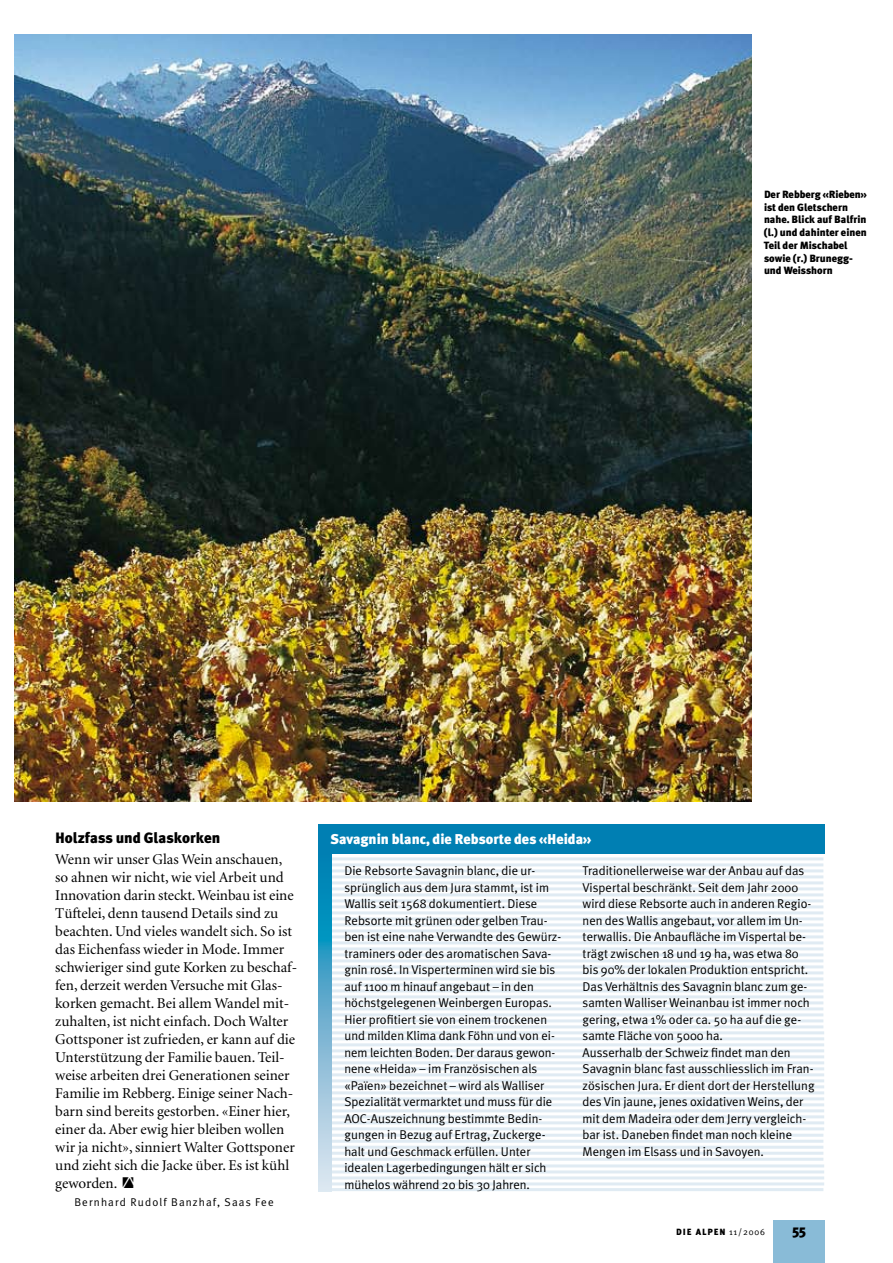
<style>
.page{position:relative;width:893px;height:1263px;background:#fff}
.page>*{position:absolute;margin:0;border:0;box-sizing:border-box;transform-origin:0 0}
.t1{font:15px/18px "Minion";color:#000}
.t2{font:900 15px "Meta Plus";color:#000}
.t3{font:900 14.25px "Meta Plus";color:#fff}
.t4{font:900 14.25px "Meta Plus";color:#000}
.t5{font:12.75px/16.5px "Meta Plus Normal";color:#000}
.t6{font:11.25px "Meta Plus Normal";letter-spacing:.1em;color:#000}
.t7{font:900 10.5px/12.8px "Meta Plus";color:#000}
.t8{font:900 9px "Meta Plus";letter-spacing:.1em;color:#000}
.s1{font-family:"Zeit Zeichen"}
.s2{font-family:"Meta Plus Normal";font-weight:400}
</style>
<div class="page">
<div style="left:774px;top:1220px;width:51px;height:43px;background:#89bbd7"></div>
<hr style="left:319px;top:1188px;width:504px;height:3px;background:#e0ebf3">
<hr style="left:320px;top:1164px;width:504px;height:3px;background:#e0ebf3">
<hr style="left:320px;top:1170px;width:504px;height:3px;background:#e0ebf3">
<hr style="left:320px;top:1176px;width:504px;height:3px;background:#e0ebf3">
<hr style="left:320px;top:1182px;width:504px;height:3px;background:#e0ebf3">
<hr style="left:319px;top:1134px;width:504px;height:3px;background:#e0ebf3">
<hr style="left:319px;top:1140px;width:504px;height:3px;background:#e0ebf3">
<hr style="left:319px;top:1146px;width:504px;height:3px;background:#e0ebf3">
<hr style="left:319px;top:1152px;width:504px;height:3px;background:#e0ebf3">
<hr style="left:319px;top:1158px;width:504px;height:3px;background:#e0ebf3">
<hr style="left:320px;top:1031px;width:504px;height:3px;background:#e0ebf3">
<hr style="left:320px;top:1037px;width:504px;height:3px;background:#e0ebf3">
<hr style="left:320px;top:1043px;width:504px;height:3px;background:#e0ebf3">
<hr style="left:320px;top:1049px;width:504px;height:3px;background:#e0ebf3">
<hr style="left:320px;top:1055px;width:504px;height:3px;background:#e0ebf3">
<hr style="left:320px;top:1061px;width:504px;height:3px;background:#e0ebf3">
<hr style="left:320px;top:1067px;width:504px;height:3px;background:#e0ebf3">
<hr style="left:320px;top:1073px;width:504px;height:3px;background:#e0ebf3">
<hr style="left:320px;top:1079px;width:504px;height:3px;background:#e0ebf3">
<hr style="left:320px;top:1085px;width:504px;height:3px;background:#e0ebf3">
<hr style="left:320px;top:1091px;width:504px;height:3px;background:#e0ebf3">
<hr style="left:320px;top:1097px;width:504px;height:3px;background:#e0ebf3">
<hr style="left:320px;top:1103px;width:504px;height:3px;background:#e0ebf3">
<hr style="left:320px;top:1109px;width:504px;height:3px;background:#e0ebf3">
<hr style="left:320px;top:1115px;width:504px;height:3px;background:#e0ebf3">
<hr style="left:320px;top:1121px;width:504px;height:3px;background:#e0ebf3">
<hr style="left:320px;top:1127px;width:504px;height:3px;background:#e0ebf3">
<hr style="left:319px;top:857px;width:504px;height:3px;background:#e0ebf3">
<hr style="left:319px;top:863px;width:504px;height:3px;background:#e0ebf3">
<hr style="left:319px;top:869px;width:504px;height:3px;background:#e0ebf3">
<hr style="left:319px;top:875px;width:504px;height:3px;background:#e0ebf3">
<hr style="left:319px;top:881px;width:504px;height:3px;background:#e0ebf3">
<hr style="left:319px;top:887px;width:504px;height:3px;background:#e0ebf3">
<hr style="left:319px;top:893px;width:504px;height:3px;background:#e0ebf3">
<hr style="left:319px;top:899px;width:504px;height:3px;background:#e0ebf3">
<hr style="left:319px;top:905px;width:504px;height:3px;background:#e0ebf3">
<hr style="left:319px;top:911px;width:504px;height:3px;background:#e0ebf3">
<hr style="left:319px;top:917px;width:504px;height:3px;background:#e0ebf3">
<hr style="left:319px;top:923px;width:504px;height:3px;background:#e0ebf3">
<hr style="left:319px;top:929px;width:504px;height:3px;background:#e0ebf3">
<hr style="left:319px;top:935px;width:504px;height:3px;background:#e0ebf3">
<hr style="left:319px;top:941px;width:504px;height:3px;background:#e0ebf3">
<hr style="left:319px;top:947px;width:504px;height:3px;background:#e0ebf3">
<hr style="left:319px;top:953px;width:504px;height:3px;background:#e0ebf3">
<hr style="left:319px;top:959px;width:504px;height:3px;background:#e0ebf3">
<hr style="left:319px;top:965px;width:504px;height:3px;background:#e0ebf3">
<hr style="left:319px;top:971px;width:504px;height:3px;background:#e0ebf3">
<hr style="left:319px;top:977px;width:504px;height:3px;background:#e0ebf3">
<hr style="left:319px;top:983px;width:504px;height:3px;background:#e0ebf3">
<hr style="left:319px;top:989px;width:504px;height:3px;background:#e0ebf3">
<hr style="left:319px;top:995px;width:504px;height:3px;background:#e0ebf3">
<hr style="left:319px;top:1001px;width:504px;height:3px;background:#e0ebf3">
<hr style="left:319px;top:1007px;width:504px;height:3px;background:#e0ebf3">
<hr style="left:319px;top:1013px;width:504px;height:3px;background:#e0ebf3">
<hr style="left:319px;top:1019px;width:504px;height:3px;background:#e0ebf3">
<hr style="left:319px;top:1025px;width:504px;height:3px;background:#e0ebf3">
<div style="left:319px;top:824px;width:506px;height:29px;background:#007fb3"></div>
<svg style="left:319px;top:853px;width:13px;height:335px;background:#65b1d0"></svg>
<img style="left:15px;top:34px;width:736px;height:767px">
<p class="t7" style="left:764px;top:188px;width:104px">Der Rebberg «Rieben» ist den Gletschern nahe. Blick auf Balfrin (l.) und dahinter einen<br>Teil der Mischabel sowie (r.) Brunegg&shy;und Weisshorn</p>
<p class="t2" style="left:55px;top:829px;width:167px">Holzfass und Glaskorken</p>
<p class="t1" style="left:55px;top:851px;width:243px">Wenn wir unser Glas Wein anschauen, so ahnen wir nicht, wie viel Arbeit und Innovation darin steckt. Weinbau ist eine Tüftelei, denn tausend Details sind zu beachten. Und vieles wandelt sich. So ist das Eichenfass wieder in Mode. Immer schwieriger sind gute Korken zu beschaf&shy;fen, derzeit werden Versuche mit Glas&shy;korken gemacht. Bei allem Wandel mit&shy;zuhalten, ist nicht einfach. Doch Walter Gottsponer ist zufrieden, er kann auf die Unterstützung der Familie bauen. Teil&shy;weise arbeiten drei Generationen seiner Familie im Rebberg. Einige seiner Nach&shy;barn sind bereits gestorben. «Einer hier, einer da. Aber ewig hier bleiben wollen wir ja nicht», sinniert Walter Gottsponer und zieht sich die Jacke über. Es ist kühl geworden. <span class="s1">a</span></p>
<p class="t6" style="left:74px;top:1196px;width:201px">Bernhard Rudolf Banzhaf, Saas Fee</p>
<p class="t3" style="left:330px;top:831px;width:262px">Savagnin blanc, die Rebsorte des «Heida»</p>
<p class="t5" style="left:344px;top:862px;width:218px">Die Rebsorte Savagnin blanc, die ur&shy;sprünglich aus dem Jura stammt, ist im Wallis seit 1568 dokumentiert. Diese Rebsorte mit grünen oder gelben Trau&shy;ben ist eine nahe Verwandte des Gewürz&shy;traminers oder des aromatischen Sava&shy;gnin rosé. In Visperterminen wird sie bis auf 1100 m hinauf angebaut – in den höchstgelegenen Weinbergen Europas.<br>Hier profitiert sie von einem trockenen und milden Klima dank Föhn und von ei&shy;nem leichten Boden. Der daraus gewon&shy;nene «Heida» – im Französischen als «Païen» bezeichnet – wird als Walliser Spezialität vermarktet und muss für die AOC-Auszeichnung bestimmte Bedin&shy;gungen in Bezug auf Ertrag, Zuckerge&shy;halt und Geschmack erfüllen. Unter idealen Lagerbedingungen hält er sich mühe-los während 20 bis 30 Jahren.</p>
<p class="t5" style="left:583px;top:862px;width:234px">Traditionellerweise war der Anbau auf das Vispertal beschränkt. Seit dem Jahr 2000 wird diese Rebsorte auch in anderen Regio&shy;nen des Wallis angebaut, vor allem im Un&shy;terwallis. Die Anbaufläche im Vispertal be&shy;trägt zwischen 18 und 19 ha, was etwa 80 bis 90% der lokalen Produktion entspricht.<br>Das Verhältnis des Savagnin blanc zum ge&shy;samten Walliser Weinanbau ist immer noch gering, etwa 1% oder ca. 50 ha auf die ge&shy;samte Fläche von 5000 ha.<br>Ausserhalb der Schweiz findet man den Savagnin blanc fast ausschliesslich im Fran&shy;zösischen Jura. Er dient dort der Herstellung des Vin jaune, jenes oxidativen Weins, der mit dem Madeira oder dem Jerry vergleich&shy;bar ist. Daneben findet man noch kleine Mengen im Elsass und in Savoyen.</p>
<p class="t8" style="left:676px;top:1227px;width:90px">DIE ALPEN <span class="s2">11/2006</span></p>
<p class="t4" style="left:792px;top:1222px;width:15px">55</p>
</div>
